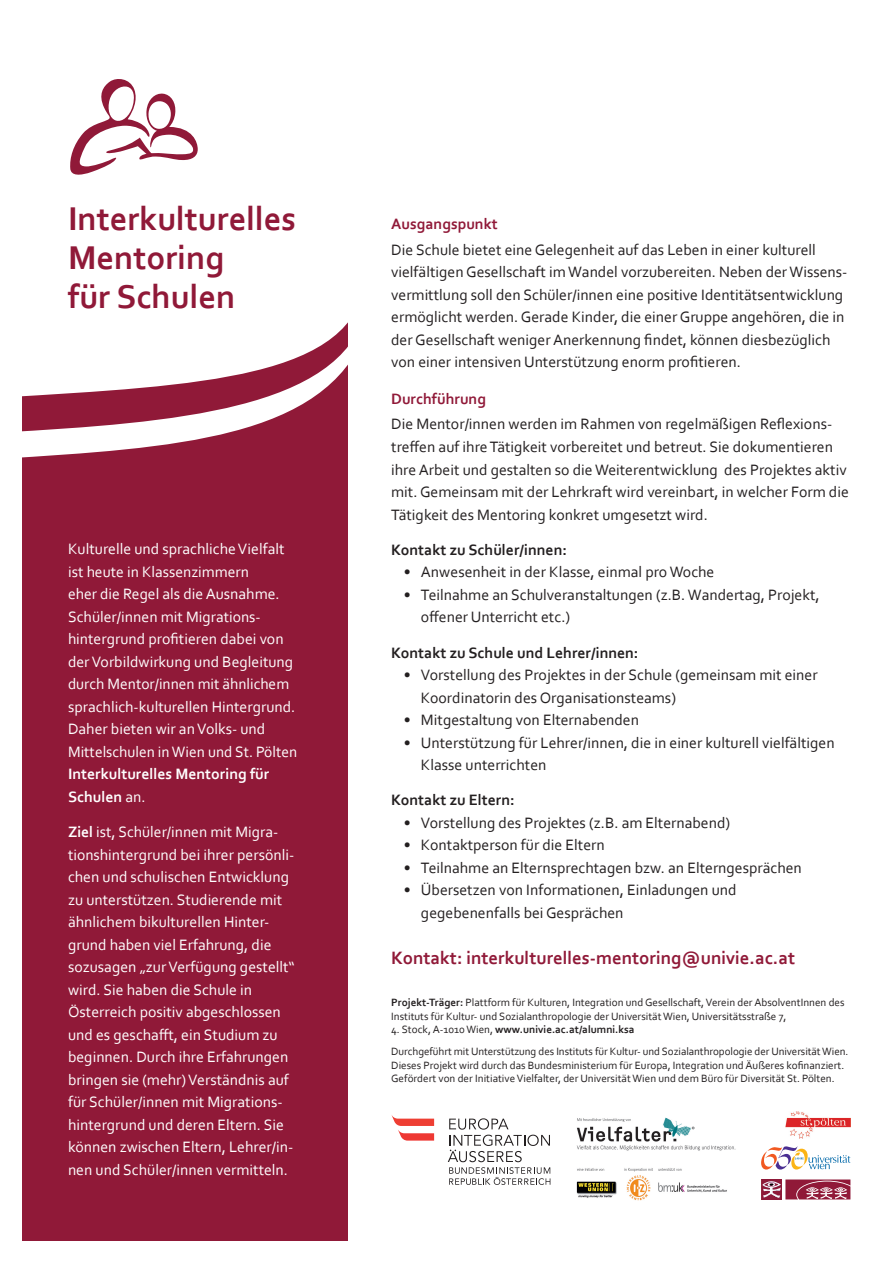
<style>
.page{position:relative;width:893px;height:1263px;background:#fff}
.page>*{position:absolute;margin:0;border:0;box-sizing:border-box;transform-origin:0 0}
.t1{font:700 34.5px/39px "Corbel";color:#901938}
.t2{font:700 18.75px "Corbel";color:#901938}
.t3{font:15.75px/22.5px "Corbel";color:#231f20}
.t4{font:15.75px/22.5px "Corbel";color:#fff}
.t5{font:700 15.75px "Corbel";color:#231f20}
.t6{font:700 15.75px/22.5px "Corbel";color:#fff}
.t7{font:700 15.75px "Corbel";color:#901938}
.t8{font:11.1px/13.5px "Corbel";color:#231f20}
.s1{font-weight:400}
.s2{font-weight:700}
</style>
<div class="page">
<svg style="left:70px;top:79px;width:128px;height:96px"></svg>
<svg style="left:22px;top:332px;width:326px;height:909px;background:#982a47"></svg>
<img style="left:576px;top:1117px;width:160px;height:34px">
<img style="left:576px;top:1168px;width:151px;height:33px">
<img style="left:761px;top:1179px;width:20px;height:20px">
<img style="left:785px;top:1111px;width:65px;height:28px">
<svg style="left:785px;top:1179px;width:65px;height:20px"></svg>
<svg style="left:448px;top:1118px;width:102px;height:67px"></svg>
<svg style="left:391px;top:1115px;width:43px;height:25px"></svg>
<svg style="left:761px;top:1146px;width:89px;height:23px"></svg>
<h1 class="t1" style="left:68px;top:198px;width:230px">Interkulturelles<br>Mentoring<br>für Schulen</h1>
<p class="t4" style="left:68px;top:537px;width:231px">Kulturelle und sprachliche Vielfalt ist heute in Klassenzimmern<br>eher die Regel als die Ausnahme.<br>Schüler/innen mit Migrations&shy;hintergrund profitieren dabei von der Vorbildwirkung und Begleitung durch Mentor/innen mit ähnlichem sprachlich-kulturellen Hintergrund.<br>Daher bieten wir an Volks- und Mittelschulen in Wien und St. Pölten</p>
<p class="t6" style="left:68px;top:762px;width:203px">Interkulturelles Mentoring für<br>Schulen <span class="s1">an.</span></p>
<p class="t4" style="left:68px;top:820px;width:228px"><span class="s2">Ziel</span> ist, Schüler/innen mit Migra&shy;tionshintergrund bei ihrer persönli&shy;chen und schulischen Entwicklung zu unterstützen. Studierende mit ähnlichem bikulturellen Hinter&shy;grund haben viel Erfahrung, die sozusagen „zur Verfügung gestellt“ wird. Sie haben die Schule in Österreich positiv abgeschlossen und es geschafft, ein Studium zu beginnen. Durch ihre Erfahrungen bringen sie (mehr) Verständnis auf für Schüler/innen mit Migrations&shy;hintergrund und deren Eltern. Sie können zwischen Eltern, Lehrer/in&shy;nen und Schüler/innen vermitteln.</p>
<p class="t7" style="left:391px;top:214px;width:108px">Ausgangspunkt</p>
<p class="t3" style="left:391px;top:238px;width:458px">Die Schule bietet eine Gelegenheit auf das Leben in einer kulturell vielfältigen Gesellschaft im Wandel vorzubereiten. Neben der Wissens&shy;vermittlung soll den Schüler/innen eine positive Identitätsentwicklung ermöglicht werden. Gerade Kinder, die einer Gruppe angehören, die in der Gesellschaft weniger Anerkennung findet, können diesbezüglich von einer intensiven Unterstützung enorm profitieren.</p>
<p class="t7" style="left:391px;top:389px;width:96px">Durchführung</p>
<p class="t3" style="left:391px;top:413px;width:459px">Die Mentor/innen werden im Rahmen von regelmäßigen Reflexions&shy;treffen auf ihre Tätigkeit vorbereitet und betreut. Sie dokumentieren ihre Arbeit und gestalten so die Weiterentwicklung des Projektes aktiv mit. Gemeinsam mit der Lehrkraft wird vereinbart, in welcher Form die Tätigkeit des Mentoring konkret umgesetzt wird.</p>
<p class="t5" style="left:391px;top:540px;width:177px">Kontakt zu Schüler/innen:</p>
<p class="t3" style="left:404px;top:560px;width:312px">• Anwesenheit in der Klasse, einmal pro Woche</p>
<p class="t3" style="left:421px;top:583px;width:400px;text-indent:-17px">• Teilnahme an Schulveranstaltungen (z.B. Wandertag, Projekt, offener Unterricht etc.)</p>
<p class="t5" style="left:391px;top:642px;width:249px">Kontakt zu Schule und Lehrer/innen:</p>
<p class="t3" style="left:421px;top:663px;width:398px;text-indent:-17px">• Vorstellung des Projektes in der Schule (gemeinsam mit einer<br>Koordinatorin des Organisationsteams)</p>
<p class="t3" style="left:404px;top:708px;width:237px">• Mitgestaltung von Elternabenden</p>
<p class="t3" style="left:421px;top:731px;width:415px;text-indent:-17px">• Unterstützung für Lehrer/innen, die in einer kulturell vielfältigen<br>Klasse unterrichten</p>
<p class="t5" style="left:391px;top:790px;width:125px">Kontakt zu Eltern:</p>
<p class="t3" style="left:404px;top:811px;width:328px">• Vorstellung des Projektes (z.B. am Elternabend)</p>
<p class="t3" style="left:404px;top:833px;width:202px">• Kontaktperson für die Eltern</p>
<p class="t3" style="left:404px;top:856px;width:399px">• Teilnahme an Elternsprechtagen bzw. an Elterngesprächen</p>
<p class="t3" style="left:421px;top:878px;width:317px;text-indent:-17px">• Übersetzen von Informationen, Einladungen und gegebenenfalls bei Gesprächen</p>
<p class="t2" style="left:391px;top:946px;width:405px">Kontakt: interkulturelles-mentoring@univie.ac.at</p>
<p class="t8" style="left:391px;top:995px;width:455px"><span class="s2">Projekt-Träger:</span> Plattform für Kulturen, Integration und Gesellschaft, Verein der AbsolventInnen des<br>Instituts für Kultur- und Sozialanthropologie der Universität Wien, Universitätsstraße 7,</p>
<p class="t8" style="left:391px;top:1018px;width:459px;line-height:22px">4. Stock, A-1010 Wien, <span class="s2">www.univie.ac.at/alumni.ksa<br></span>Durchgeführt mit Unterstützung des Instituts für Kultur- und Sozialanthropologie der Universität Wien.</p>
<p class="t8" style="left:391px;top:1058px;width:455px">Dieses Projekt wird durch das Bundesministerium für Europa, Integration und Äußeres kofinanziert.<br>Gefördert von der Initiative Vielfalter, der Universität Wien und dem Büro für Diversität St. Pölten.</p>
</div>
